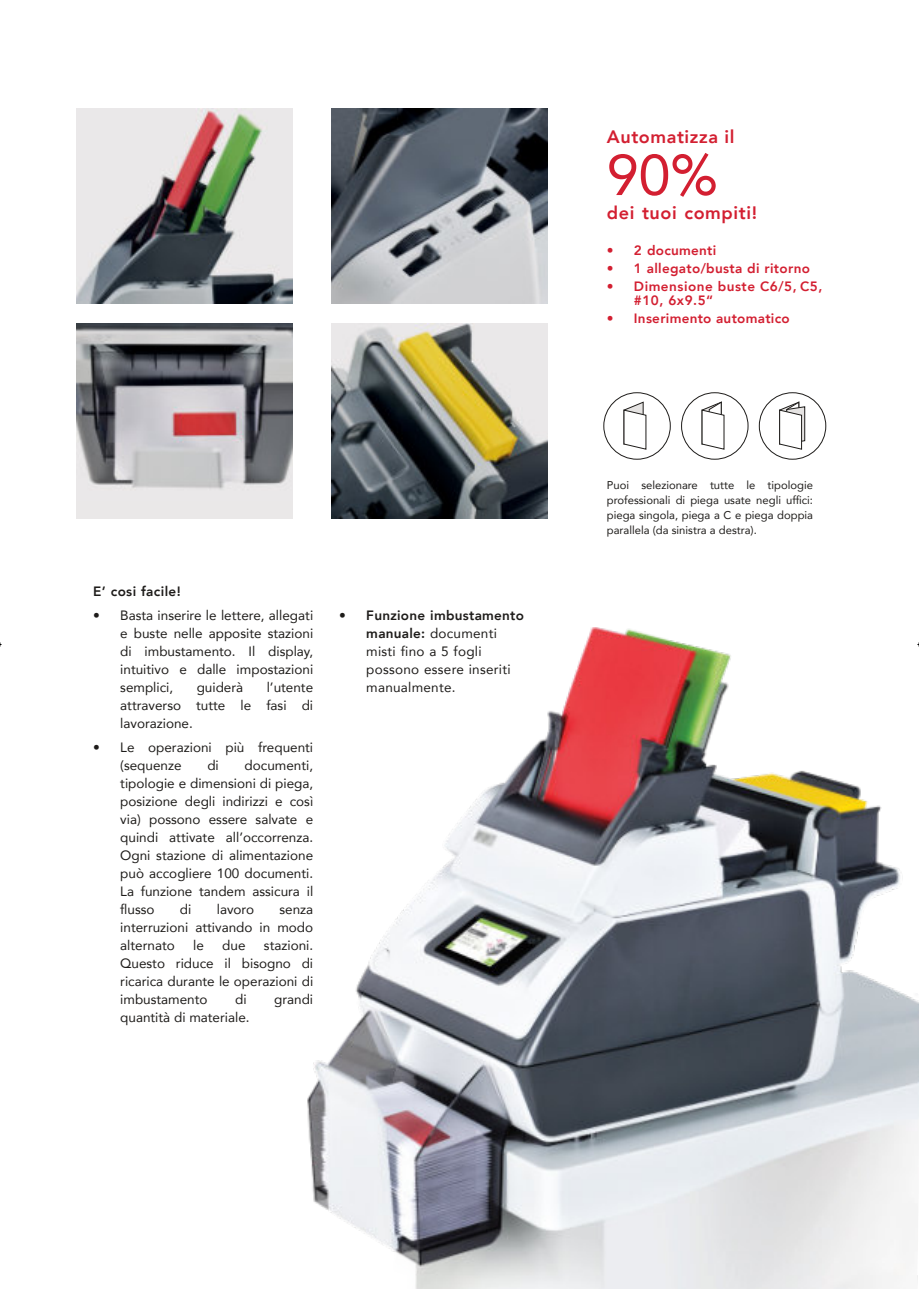
<style>
.page{position:relative;width:919px;height:1289px;background:#fff}
.page>*{position:absolute;margin:0;border:0;box-sizing:border-box;transform-origin:0 0}
.t1{font:57px "Avenir";color:#d31f31}
.t2{font:800 18px "Avenir";letter-spacing:.035em;color:#d31f31}
.t3{font:13.5px/18px "Avenir";color:#1e1c1a;text-align:justify}
.t4{font:800 13.5px/13.5px "Avenir";letter-spacing:.025em;color:#d31f31}
.t5{font:13.5px/18px "Avenir";letter-spacing:.02em;color:#1e1c1a}
.t6{font:800 13.5px "Avenir";letter-spacing:.03em;color:#1e1c1a}
.t7{font:11.25px/15px "Avenir";color:#1e1c1a;text-align:justify}
.s1{font-weight:800}
</style>
<div class="page">
<img style="left:307px;top:627px;width:611px;height:661px">
<img style="left:331px;top:323px;width:216px;height:195px">
<img style="left:331px;top:108px;width:216px;height:195px">
<div style="left:77px;top:323px;width:216px;height:195px;background:#eae8e8"></div>
<img style="left:77px;top:323px;width:216px;height:166px">
<svg style="left:623px;top:401px;width:23px;height:49px"></svg>
<div style="left:603px;top:392px;width:67px;height:67px;border:1px solid #1e1c1a;border-radius:50%"></div>
<svg style="left:701px;top:401px;width:23px;height:49px"></svg>
<div style="left:681px;top:392px;width:67px;height:67px;border:1px solid #1e1c1a;border-radius:50%"></div>
<svg style="left:779px;top:401px;width:26px;height:49px"></svg>
<div style="left:759px;top:392px;width:67px;height:67px;border:1px solid #1e1c1a;border-radius:50%"></div>
<svg style="left:77px;top:108px;width:216px;height:195px;fill:#e9e7e7"></svg>
<svg style="left:917px;top:636px;width:2px;height:17px"></svg>
<p class="t6" style="left:93px;top:582px;width:89px">E’ cosi facile!</p>
<p class="t3" style="left:120px;top:606px;width:194px;text-indent:-27px">• Basta inserire le lettere, allegati e buste nelle apposite stazioni di imbustamento. Il display, intuitivo e dalle impostazioni semplici,</p>
<p class="t3" style="left:120px;top:678px;width:194px;text-indent:146px">l’utente attraverso tutte le fasi di lavorazione.</p>
<p class="t3" style="left:120px;top:738px;width:194px;text-indent:-27px">• Le operazioni più frequenti (sequenze</p>
<p class="t3" style="left:197px;top:678px;width:48px">guiderà</p>
<p class="t3" style="left:120px;top:756px;width:194px;text-indent:124px">documenti, tipologie e dimensioni di piega, posizione degli indirizzi e così via) possono essere salvate e quindi attivate all’occorrenza.<br>Ogni stazione di alimentazione può accogliere 100 documenti.<br>La funzione tandem assicura il flusso</p>
<p class="t3" style="left:207px;top:756px;width:13px">di</p>
<p class="t3" style="left:180px;top:900px;width:13px">di</p>
<p class="t3" style="left:217px;top:900px;width:39px">lavoro</p>
<p class="t3" style="left:120px;top:900px;width:194px;text-indent:159px">senza interruzioni attivando in modo alternato</p>
<p class="t3" style="left:193px;top:936px;width:12px">le</p>
<p class="t3" style="left:222px;top:936px;width:25px">due</p>
<p class="t3" style="left:120px;top:936px;width:194px;text-indent:144px">stazioni.<br>Questo riduce il bisogno di ricarica durante le operazioni di imbustamento</p>
<p class="t3" style="left:235px;top:990px;width:13px">di</p>
<p class="t3" style="left:274px;top:990px;width:41px">grandi</p>
<p class="t3" style="left:120px;top:1008px;width:131px">quantità di materiale.</p>
<p class="t5" style="left:366px;top:606px;width:159px;text-indent:-27px"><span class="s1">• Funzione imbustamento manuale:</span> documenti misti fino a 5 fogli possono essere inseriti manualmente.</p>
<h2 class="t2" style="left:607px;top:124px;width:129px">Automatizza il</h2>
<h1 class="t1" style="left:607px;top:138px;width:112px">90%</h1>
<h2 class="t2" style="left:607px;top:201px;width:152px">dei tuoi compiti!</h2>
<p class="t4" style="left:607px;top:244px;width:111px">• 2 documenti</p>
<p class="t4" style="left:607px;top:262px;width:205px">• 1 allegato/busta di ritorno</p>
<p class="t4" style="left:634px;top:280px;width:190px;text-indent:-27px">• Dimensione buste C6/5, C5, #10, 6x9.5“</p>
<p class="t4" style="left:607px;top:311px;width:184px">• Inserimento automatico</p>
<p class="t7" style="left:607px;top:478px;width:208px">Puoi selezionare tutte le tipologie professionali di piega usate negli uffici: piega singola, piega a C e piega doppia parallela (da sinistra a destra).</p>
</div>
